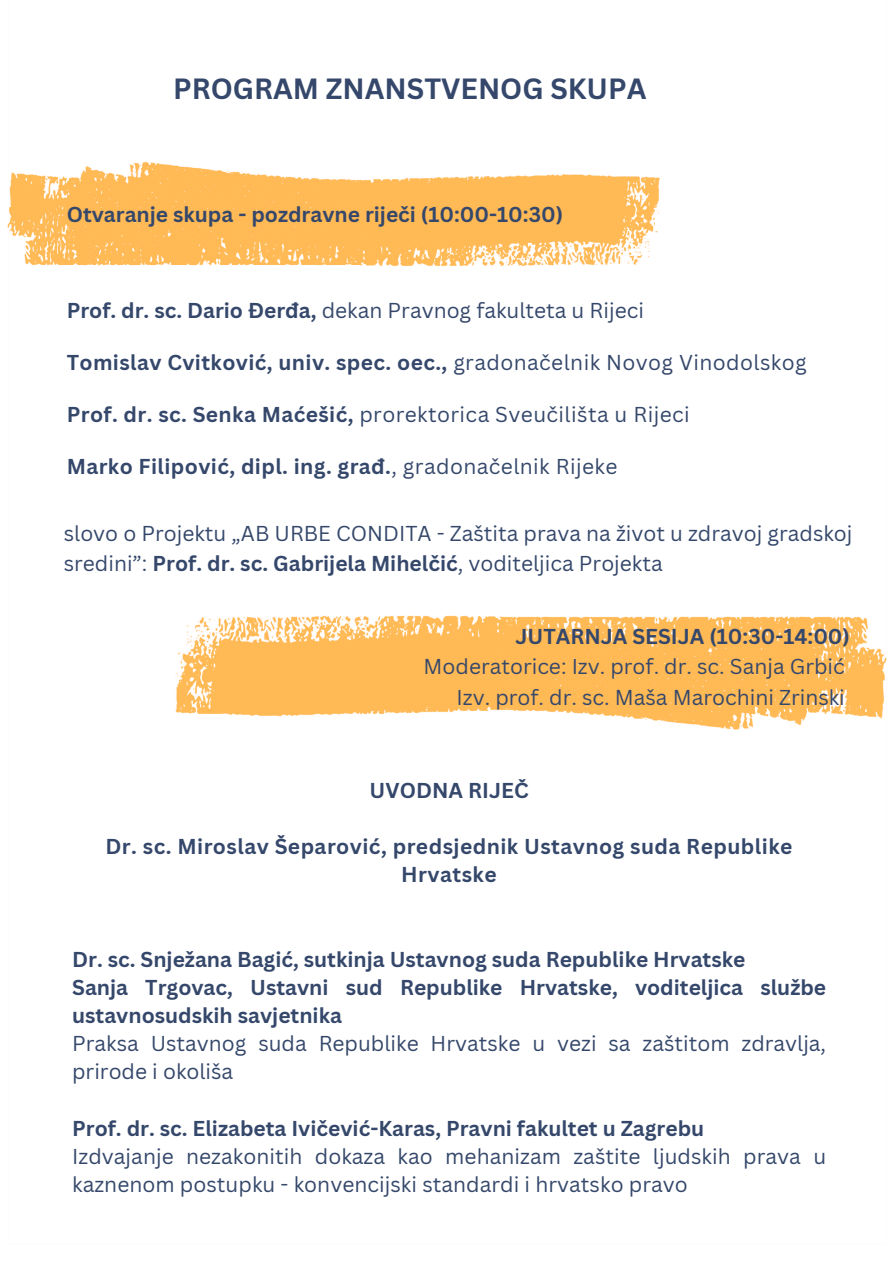
<style>
.page{position:relative;width:894px;height:1264px;background:#fff}
.page>*{position:absolute;margin:0;border:0;box-sizing:border-box;transform-origin:0 0}
.t1{font:700 28.5px "Canva Sans";color:#35486b}
.t2{font:21px/28.2px "Canva Sans";color:#35486b}
.t3{font:700 21px/28.2px "Canva Sans";color:#35486b}
.t4{font:700 21px/28.2px "Canva Sans";letter-spacing:.02em;color:#35486b;text-align:center}
.t5{font:21px "Canva Sans";letter-spacing:.02em;color:#35486b}
.s1{font-weight:700}
.s2{font-weight:400}
</style>
<div class="page">
<img style="left:7px;top:162px;width:880px;height:568px">
<h1 class="t1" style="left:173px;top:68px;width:475px">PROGRAM ZNANSTVENOG SKUPA</h1>
<h3 class="t3" style="left:67px;top:199px;width:498px">Otvaranje skupa - pozdravne riječi (10:00-10:30)</h3>
<p class="t2" style="left:67px;top:296px;width:578px"><span class="s1">Prof. dr. sc. Dario Đerđa,</span> dekan Pravnog fakulteta u Rijeci</p>
<p class="t4" style="left:67px;top:348px;width:741px">Tomislav Cvitković, univ. spec. oec., <span class="s2">gradonačelnik Novog Vinodolskog</span></p>
<p class="t5" style="left:67px;top:399px;width:624px"><span class="s1">Prof. dr. sc. Senka Maćešić,</span> prorektorica Sveučilišta u Rijeci</p>
<p class="t4" style="left:67px;top:451px;width:552px">Marko Filipović, dipl. ing. građ.<span class="s2">, gradonačelnik Rijeke</span></p>
<p class="t2" style="left:64px;top:518px;width:790px;line-height:29.2px">slovo o Projektu „AB URBE CONDITA - Zaštita prava na život u zdravoj gradskoj sredini”: <span class="s1">Prof. dr. sc. Gabrijela Mihelčić</span>, voditeljica Projekta</p>
<p class="t3" style="left:515px;top:621px;width:336px">JUTARNJA SESIJA (10:30-14:00)</p>
<p class="t2" style="left:423px;top:652px;width:422px">Moderatorice: Izv. prof. dr. sc. Sanja Grbić</p>
<p class="t2" style="left:456px;top:682px;width:389px">Izv. prof. dr. sc. Maša Marochini Zrinski</p>
<p class="t3" style="left:369px;top:775px;width:160px">UVODNA RIJEČ</p>
<h2 class="t4" style="left:105px;top:832px;width:688px">Dr. sc. Miroslav Šeparović, predsjednik Ustavnog suda Republike<br>Hrvatske</h2>
<h3 class="t3" style="left:72px;top:944px;width:674px">Dr. sc. Snježana Bagić, sutkinja Ustavnog suda Republike Hrvatske</h3>
<p class="t3" style="left:72px;top:972px;width:755px">Sanja Trgovac, Ustavni sud Republike Hrvatske, voditeljica službe ustavnosudskih savjetnika</p>
<p class="t2" style="left:72px;top:1028px;width:755px">Praksa Ustavnog suda Republike Hrvatske u vezi sa zaštitom zdravlja, prirode i okoliša</p>
<p class="t3" style="left:72px;top:1113px;width:633px">Prof. dr. sc. Elizabeta Ivičević-Karas, Pravni fakultet u Zagrebu</p>
<p class="t2" style="left:72px;top:1141px;width:755px">Izdvajanje nezakonitih dokaza kao mehanizam zaštite ljudskih prava u kaznenom postupku - konvencijski standardi i hrvatsko pravo</p>
</div>
